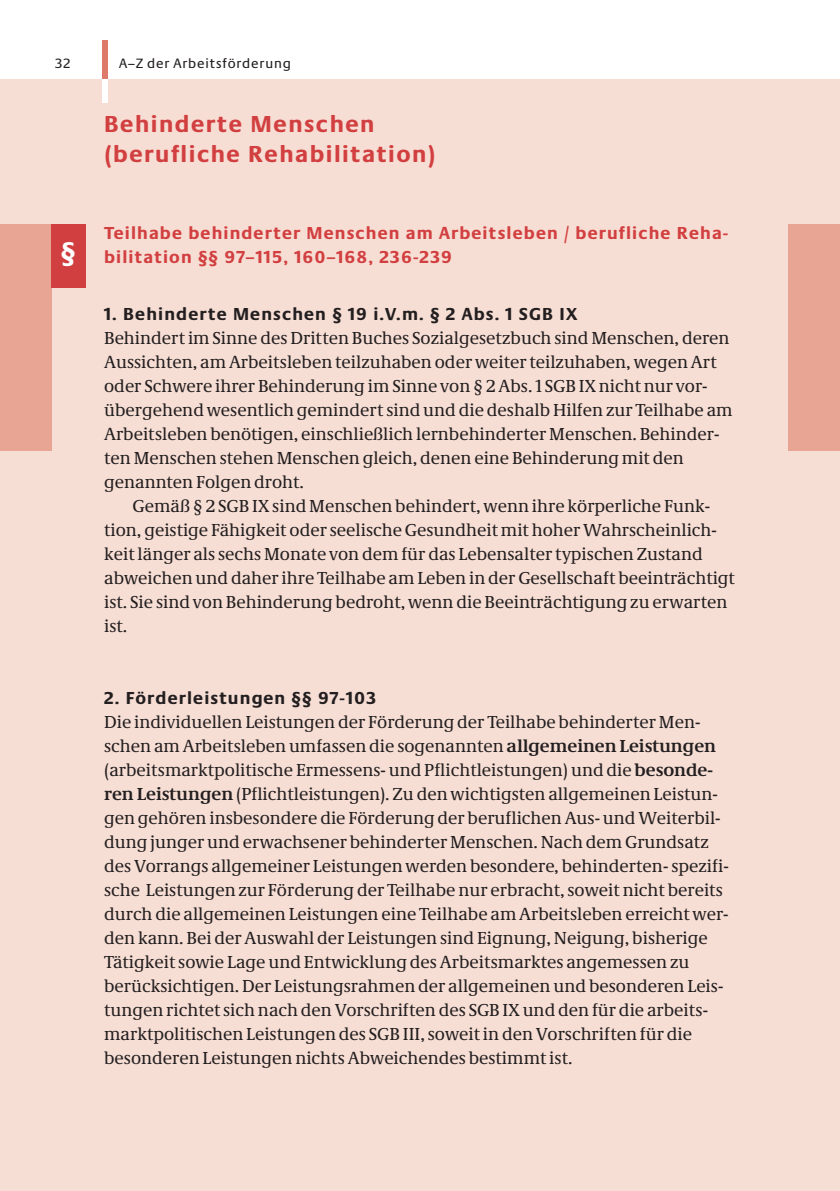
<style>
.page{position:relative;width:840px;height:1191px;background:#fff}
.page>*{position:absolute;margin:0;border:0;box-sizing:border-box;transform-origin:0 0}
.t1{font:700 28px "Neue Praxis";color:#fff}
.t2{font:700 24px/30px "Neue Praxis";letter-spacing:.06em;color:#d23f40}
.t3{font:18px/24px "Neue Demos";color:#231f20}
.t4{font:700 18px/24px "Neue Praxis";letter-spacing:.06em;color:#d23f40}
.t5{font:700 18px "Neue Praxis";letter-spacing:.06em;color:#231f20}
.t6{font:14px "Neue Praxis";letter-spacing:.06em;color:#231f20}
.s1{font-weight:700}
</style>
<div class="page">
<div style="left:0;top:79px;width:839px;height:1112px;background:#f7ded4"></div>
<div style="left:0;top:224px;width:51px;height:227px;background:#e8a594"></div>
<div style="left:788px;top:224px;width:51px;height:227px;background:#e8a594"></div>
<div style="left:51px;top:224px;width:34px;height:63px;background:#d23f40"></div>
<div style="left:102px;top:40px;width:6px;height:39px;background:#dd7a69"></div>
<div style="left:102px;top:79px;width:6px;height:24px;background:#fff"></div>
<p class="t6" style="left:55px;top:58px;width:17px">32</p>
<p class="t6" style="left:119px;top:58px;width:173px">A–Z der Arbeitsförderung</p>
<h1 class="t1" style="left:61px;top:241px;width:16px">§</h1>
<h2 class="t2" style="left:104px;top:111px;width:333px">Behinderte Menschen (berufliche Rehabilitation)</h2>
<p class="t4" style="left:104px;top:222px;width:625px">Teilhabe behinderter Menschen am Arbeitsleben / berufliche Reha&shy;bilitation §§ 97–115, 160–168, 236-239</p>
<p class="t5" style="left:104px;top:307px;width:474px">1. Behinderte Menschen § 19 i.V.m. § 2 Abs. 1 SGB IX</p>
<p class="t3" style="left:104px;top:328px;width:629px">Behindert im Sinne des Dritten Buches Sozialgesetzbuch sind Menschen, deren Aussichten, am Arbeitsleben teilzuhaben oder weiter teilzuhaben, wegen Art oder Schwere ihrer Behinderung im Sinne von § 2 Abs. 1 SGB IX nicht nur vor&shy;übergehend wesentlich gemindert sind und die deshalb Hilfen zur Teilhabe am Arbeitsleben benötigen, einschließlich lernbehinderter Menschen. Behinder&shy;ten Menschen stehen Menschen gleich, denen eine Behinderung mit den genannten Folgen droht.</p>
<p class="t3" style="left:104px;top:496px;width:632px;text-indent:28px">Gemäß § 2 SGB IX sind Menschen behindert, wenn ihre körperliche Funk&shy;tion, geistige Fähigkeit oder seelische Gesundheit mit hoher Wahrscheinlich&shy;keit länger als sechs Monate von dem für das Lebensalter typischen Zustand abweichen und daher ihre Teilhabe am Leben in der Gesellschaft beeinträchtigt ist. Sie sind von Behinderung bedroht, wenn die Beeinträchtigung zu erwarten ist.</p>
<p class="t5" style="left:104px;top:691px;width:273px">2. Förderleistungen §§ 97-103</p>
<p class="t3" style="left:104px;top:712px;width:625px">Die individuellen Leistungen der Förderung der Teilhabe behinderter Men&shy;schen am Arbeitsleben umfassen die sogenannten <span class="s1">allgemeinen Leistungen </span>(arbeitsmarktpolitische Ermessens- und Pflichtleistungen) und die <span class="s1">besonde&shy;ren Leistungen</span> (Pflichtleistungen). Zu den wichtigsten allgemeinen Leistun&shy;gen gehören insbesondere die Förderung der beruflichen Aus- und Weiterbil&shy;dung junger und erwachsener behinderter Menschen. Nach dem Grundsatz des Vorrangs allgemeiner Leistungen werden besondere, behinderten- spezifi&shy;sche Leistungen zur Förderung der Teilhabe nur erbracht, soweit nicht bereits durch die allgemeinen Leistungen eine Teilhabe am Arbeitsleben erreicht wer&shy;den kann. Bei der Auswahl der Leistungen sind Eignung, Neigung, bisherige Tätigkeit sowie Lage und Entwicklung des Arbeitsmarktes angemessen zu berücksichtigen. Der Leistungsrahmen der allgemeinen und besonderen Leis&shy;tungen richtet sich nach den Vorschriften des SGB IX und den für die arbeits&shy;marktpolitischen Leistungen des SGB III, soweit in den Vorschriften für die besonderen Leistungen nichts Abweichendes bestimmt ist.</p>
</div>
